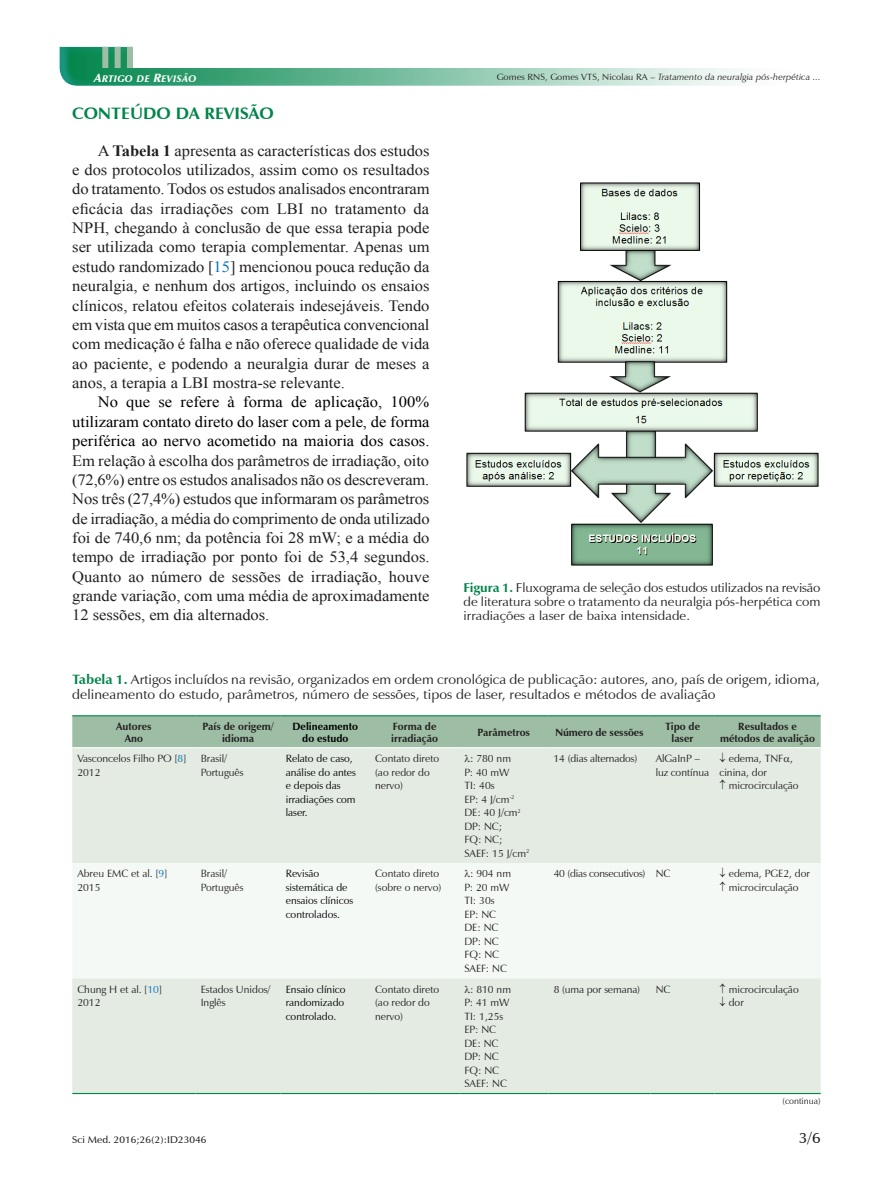
<style>
.page{position:relative;width:893px;height:1191px;background:#fff}
.page>*{position:absolute;margin:0;border:0;box-sizing:border-box;transform-origin:0 0}
.t1{font:700 16.5px "Zapf Humanist 601 BT";letter-spacing:.005em;color:#00854a;scale:1.05 1}
.t2{font:15.75px/19.4px "Times New Roman";letter-spacing:-.005em;color:#231f20;text-align:justify;scale:1.05 1}
.t3{font:15.75px/19.4px "Times New Roman";color:#000;text-align:justify;scale:1.05 1}
.t4{font:600 15px "Zapf Humanist 601 BT";color:#231f20;scale:1.05 1}
.t5{font:13.5px/15px "Zapf Humanist 601 BT";letter-spacing:.005em;color:#231f20;scale:1.05 1}
.t6{font:12.75px/14.2px "Zapf Humanist 601 BT";letter-spacing:.005em;color:#231f20;text-align:justify;scale:1.05 1}
.t7{font:10.5px/13.5px "Zapf Humanist 601 BT";color:#231f20}
.t8{font:10.5px/13.5px "Zapf Humanist 601 BT";color:#000}
.t9{font:700 10.5px/12px "Zapf Humanist 601 BT";color:#231f20;text-align:center}
.t10{font:10.5px "Zapf Humanist 601 BT";letter-spacing:-.02em;color:#231f20}
.t11{font:700 10.5px/12px "Zapf Humanist 601 BT";color:#000;text-align:center}
.t12{font:600 9.75px "Zapf Humanist 601 BT";letter-spacing:.005em;color:#231f20;scale:1.05 1}
.t13{font:9.6px "Zapf Humanist 601 BT Ultra Italic SC800";letter-spacing:.045em;color:#fff}
.t14{font:italic 9px "Zapf Humanist 601 BT";letter-spacing:.005em;color:#231f20;scale:1.05 1}
.t15{font:9px "Zapf Humanist 601 BT";color:#231f20}
.s1{font-size:12px}
.s2{font-style:normal}
.s3{font-weight:700}
.s4{color:#0072bc}
.s5{font-weight:700;color:#00854a}
</style>
<div class="page">
<div style="left:70px;top:46px;width:750px;height:41px;background:#229b8f;opacity:.75"></div>
<div style="left:58px;top:46px;width:632px;height:41px;background:#229b8f;opacity:.75"></div>
<div style="left:102px;top:47px;width:6px;height:21px;background:#9dbea4"></div>
<div style="left:115px;top:47px;width:6px;height:21px;background:#9dbea4"></div>
<div style="left:127px;top:47px;width:6px;height:21px;background:#9dbea4"></div>
<div style="left:133px;top:45px;width:690px;height:23px;background:#fff"></div>
<img style="left:466px;top:183px;width:353px;height:383px">
<div style="left:72px;top:716px;width:749px;height:31px;background:#9dbea4"></div>
<div style="left:72px;top:748px;width:749px;height:345px;background:#e3ebe3"></div>
<div style="left:72px;top:863px;width:749px;height:115px;background:#f5f9f6"></div>
<hr style="left:72px;top:715px;width:124px;height:1px;background:#00854a">
<hr style="left:196px;top:715px;width:85px;height:1px;background:#00854a">
<hr style="left:281px;top:715px;width:89px;height:1px;background:#00854a">
<hr style="left:370px;top:715px;width:89px;height:1px;background:#00854a">
<hr style="left:459px;top:715px;width:90px;height:1px;background:#00854a">
<hr style="left:549px;top:715px;width:102px;height:1px;background:#00854a">
<hr style="left:651px;top:715px;width:63px;height:1px;background:#00854a">
<hr style="left:714px;top:715px;width:107px;height:1px;background:#00854a">
<hr style="left:72px;top:1093px;width:124px;height:1px;background:#00854a">
<hr style="left:196px;top:1093px;width:85px;height:1px;background:#00854a">
<hr style="left:281px;top:1093px;width:89px;height:1px;background:#00854a">
<hr style="left:370px;top:1093px;width:89px;height:1px;background:#00854a">
<hr style="left:459px;top:1093px;width:90px;height:1px;background:#00854a">
<hr style="left:549px;top:1093px;width:102px;height:1px;background:#00854a">
<hr style="left:651px;top:1093px;width:63px;height:1px;background:#00854a">
<hr style="left:714px;top:1093px;width:107px;height:1px;background:#00854a">
<svg style="left:465px;top:754px;width:5px;height:8px"></svg>
<svg style="left:784px;top:757px;width:6px;height:5px"></svg>
<svg style="left:465px;top:870px;width:5px;height:7px"></svg>
<svg style="left:465px;top:985px;width:5px;height:7px"></svg>
<p class="t13" style="left:94px;top:73px;width:104px"><span class="s1">A</span>RTIGO DE <span class="s1">R</span>EVISÃO</p>
<p class="t14" style="left:497px;top:71px;width:310px"><span class="s2">Gomes RNS, Gomes VTS, Nicolau RA –</span> Tratamento da neuralgia pós-herpética ...</p>
<p class="t1" style="left:72px;top:103px;width:193px">CONTEÚDO DA REVISÃO</p>
<p class="t2" style="left:72px;top:140px;width:342px;text-indent:26px">A <span class="s3">Tabela 1</span> apresenta as características dos estudos e dos protocolos utilizados, assim como os resultados do tratamento. Todos os estudos analisados encontraram eficácia das irradiações com LBI no tratamento da NPH, chegando à conclusão de que essa terapia pode ser utilizada como terapia complementar. Apenas um estudo randomizado [<span class="s4">15</span>] mencionou pouca redução da neuralgia, e nenhum dos artigos, incluindo os ensaios clínicos, relatou efeitos colaterais indesejáveis. Tendo em vista que em muitos casos a terapêutica convencional com medicação é falha e não oferece qualidade de vida ao paciente, e podendo a neuralgia durar de meses a anos, a terapia a LBI mostra-se relevante.</p>
<p class="t3" style="left:72px;top:392px;width:342px;text-indent:26px">No que se refere à forma de aplicação, 100% utilizaram contato direto do laser com a pele, de forma periférica ao nervo acometido na maioria dos casos.</p>
<p class="t2" style="left:72px;top:450px;width:342px">Em relação à escolha dos parâmetros de irradiação, oito (72,6%) entre os estudos analisados não os descreveram.<br>Nos três (27,4%) estudos que informaram os parâmetros de irradiação, a média do comprimento de onda utilizado foi de 740,6 nm; da potência foi 28 mW; e a média do tempo de irradiação por ponto foi de 53,4 segundos.<br>Quanto ao número de sessões de irradiação, houve grande variação, com uma média de aproximadamente 12 sessões, em dia alternados.</p>
<p class="t6" style="left:463px;top:580px;width:342px"><span class="s5">Figura 1.</span> Fluxograma de seleção dos estudos utilizados na revisão de literatura sobre o tratamento da neuralgia pós-herpética com irradiações a laser de baixa intensidade.</p>
<p class="t5" style="left:72px;top:671px;width:714px"><span class="s5">Tabela 1.</span> Artigos incluídos na revisão, organizados em ordem cronológica de publicação: autores, ano, país de origem, idioma, delineamento do estudo, parâmetros, número de sessões, tipos de laser, resultados e métodos de avaliação</p>
<p class="t9" style="left:116px;top:720px;width:37px">Autores<br>Ano</p>
<p class="t9" style="left:202px;top:720px;width:73px">País de origem/ idioma</p>
<p class="t11" style="left:293px;top:720px;width:67px">Delineamento do estudo</p>
<p class="t9" style="left:391px;top:720px;width:48px;text-align:left">Forma de irradiação</p>
<p class="t9" style="left:478px;top:726px;width:54px">Parâmetros</p>
<p class="t9" style="left:555px;top:726px;width:90px">Número de sessões</p>
<p class="t9" style="left:665px;top:720px;width:37px">Tipo de laser</p>
<p class="t9" style="left:720px;top:720px;width:96px">Resultados e métodos de avalição</p>
<p class="t7" style="left:77px;top:751px;width:110px">Vasconcelos Filho PO [<span class="s4">8</span>]<br>2012</p>
<p class="t7" style="left:201px;top:751px;width:44px">Brasil/<br>Português</p>
<p class="t8" style="left:286px;top:751px;width:72px">Relato de caso, análise do antes e depois das irradiações com laser.</p>
<p class="t7" style="left:375px;top:751px;width:66px">Contato direto (ao redor do nervo)</p>
<p class="t7" style="left:464px;top:751px;width:66px;text-indent:6px">: 780 nm<br>P: 40 mW<br>TI: 40s<br>EP: 4 J/cm<sup>-2<br></sup>DE: 40 J/cm<sup>2<br></sup>DP: NC;<br>FQ: NC;<br>SAEF: 15 J/cm<sup>2</sup></p>
<p class="t7" style="left:554px;top:751px;width:85px">14 (dias alternados)</p>
<p class="t7" style="left:656px;top:751px;width:55px">AlGaInP – luz contínua</p>
<p class="t7" style="left:719px;top:751px;width:81px">↓ edema, TNF , cinina, dor<br>↑ microcirculação</p>
<p class="t7" style="left:77px;top:867px;width:91px">Abreu EMC et al. [<span class="s4">9</span>]<br>2015</p>
<p class="t7" style="left:201px;top:867px;width:44px">Brasil/<br>Português</p>
<p class="t8" style="left:286px;top:867px;width:69px">Revisão sistemática de ensaios clínicos controlados.</p>
<p class="t7" style="left:375px;top:867px;width:68px">Contato direto (sobre o nervo)</p>
<p class="t7" style="left:464px;top:867px;width:48px;text-indent:6px">: 904 nm<br>P: 20 mW<br>TI: 30s<br>EP: NC<br>DE: NC<br>DP: NC<br>FQ: NC<br>SAEF: NC</p>
<p class="t10" style="left:554px;top:867px;width:118px">40 (dias consecutivos) NC</p>
<p class="t7" style="left:719px;top:867px;width:92px">↓ edema, PGE2, dor ↑ microcirculação</p>
<p class="t7" style="left:77px;top:982px;width:86px">Chung H et al. [<span class="s4">10</span>]<br>2012</p>
<p class="t7" style="left:201px;top:982px;width:71px">Estados Unidos/<br>Inglês</p>
<p class="t8" style="left:286px;top:982px;width:61px">Ensaio clínico randomizado controlado.</p>
<p class="t7" style="left:375px;top:982px;width:66px">Contato direto (ao redor do nervo)</p>
<p class="t7" style="left:464px;top:982px;width:48px;text-indent:6px">: 810 nm<br>P: 41 mW<br>TI: 1,25s<br>EP: NC<br>DE: NC<br>DP: NC<br>FQ: NC<br>SAEF: NC</p>
<p class="t7" style="left:554px;top:982px;width:88px">8 (uma por semana)</p>
<p class="t7" style="left:656px;top:982px;width:16px">NC</p>
<p class="t7" style="left:719px;top:982px;width:81px">↑ microcirculação ↓ dor</p>
<p class="t15" style="left:782px;top:1095px;width:39px">(continua)</p>
<p class="t12" style="left:72px;top:1133px;width:129px">Sci Med. 2016;26(2):ID23046</p>
<p class="t4" style="left:799px;top:1128px;width:22px">3/6</p>
</div>
